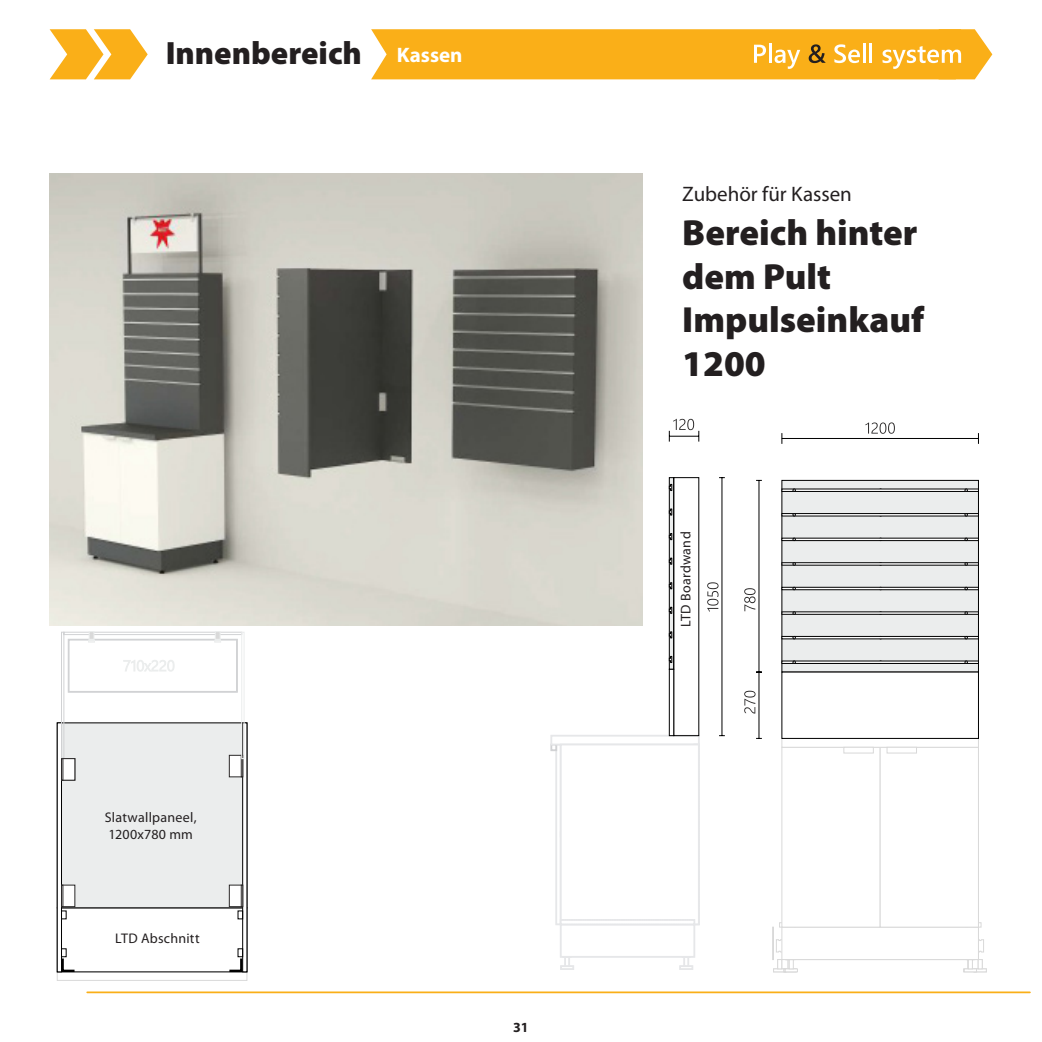
<style>
.page{position:relative;width:1042px;height:1042px;background:#fff}
.page>*{position:absolute;margin:0;border:0;box-sizing:border-box;transform-origin:0 0}
.t1{font:900 36.4px/43.8px "Myriad Pro";color:#231f20}
.t2{font:900 32.38px "Myriad Pro";color:#231f20}
.t3{font:21px "Myriad Pro";color:#231f20}
.t4{font:14px/16.8px "Myriad Pro";letter-spacing:.015em;color:#231f20}
.t5{font:700 14px "Myriad Pro";color:#231f20}
.s1{font-weight:700;font-size:21px;color:#fff}
</style>
<div class="page">
<hr style="left:87px;top:991px;width:943px;height:2px;background:#faaf18">
<img style="left:50px;top:174px;width:592px;height:452px">
<svg style="left:50px;top:29px;width:98px;height:50px"></svg>
<svg style="left:371px;top:29px;width:621px;height:50px"></svg>
<div style="left:560px;top:965px;width:14px;height:5px;background:#e6e7e9"></div>
<div style="left:564px;top:956px;width:6px;height:11px;background:#e6e7e9"></div>
<div style="left:565px;top:956px;width:4px;height:10px;border:1px solid #e6e7e9"></div>
<div style="left:550px;top:743px;width:7px;height:8px;background:#e4e5e6"></div>
<svg style="left:707px;top:582px;width:11px;height:29px"></svg>
<hr style="left:721px;top:478px;width:1px;height:257px;background:#000">
<div style="left:679px;top:965px;width:14px;height:5px;background:#e6e7e9"></div>
<div style="left:683px;top:956px;width:6px;height:11px;background:#e6e7e9"></div>
<div style="left:684px;top:956px;width:4px;height:10px;border:1px solid #e6e7e9"></div>
<div style="left:560px;top:923px;width:135px;height:34px;background:#fff;border:2px solid #e6e7e9"></div>
<div style="left:560px;top:924px;width:134px;height:33px;border:1px solid #e6e7e9"></div>
<div style="left:550px;top:735px;width:150px;height:10px;background:#fff"></div>
<div style="left:551px;top:735px;width:148px;height:10px;border:1px solid #e6e7e9"></div>
<svg style="left:551px;top:744px;width:148px;height:181px"></svg>
<svg style="left:669px;top:477px;width:30px;height:259px"></svg>
<svg style="left:669px;top:669px;width:5px;height:67px"></svg>
<svg style="left:669px;top:419px;width:30px;height:22px"></svg>
<hr style="left:782px;top:438px;width:196px;height:1px;background:#000">
<svg style="left:976px;top:968px;width:10px;height:4px"></svg>
<svg style="left:978px;top:959px;width:4px;height:10px"></svg>
<svg style="left:978px;top:939px;width:6px;height:13px"></svg>
<svg style="left:773px;top:968px;width:11px;height:4px"></svg>
<svg style="left:777px;top:959px;width:5px;height:10px"></svg>
<svg style="left:779px;top:922px;width:202px;height:5px"></svg>
<div style="left:967px;top:959px;width:5px;height:10px;background:#e0e0e0"></div>
<hr style="left:784px;top:968px;width:12px;height:4px;background:#dbdbdb">
<hr style="left:788px;top:959px;width:4px;height:10px;background:#e2e2e2">
<svg style="left:776px;top:924px;width:6px;height:34px"></svg>
<div style="left:772px;top:927px;width:1px;height:33px;border:1px solid #d9d9d9"></div>
<svg style="left:785px;top:968px;width:12px;height:4px"></svg>
<svg style="left:789px;top:960px;width:4px;height:9px"></svg>
<svg style="left:964px;top:968px;width:12px;height:4px"></svg>
<svg style="left:968px;top:960px;width:4px;height:9px"></svg>
<div style="left:782px;top:927px;width:196px;height:33px;background:#fff;border:1px solid #d9d9d9"></div>
<div style="left:782px;top:747px;width:98px;height:180px;background:#fff;border:1px solid #d9d9d9"></div>
<div style="left:880px;top:747px;width:98px;height:180px;background:#fff;border:1px solid #d9d9d9"></div>
<div style="left:782px;top:738px;width:196px;height:9px;background:#fff;border:1px solid #d9d9d9"></div>
<svg style="left:887px;top:747px;width:29px;height:6px"></svg>
<svg style="left:843px;top:747px;width:30px;height:6px"></svg>
<div style="left:782px;top:480px;width:196px;height:192px;background:#ebeded"></div>
<div style="left:782px;top:489px;width:196px;height:3px;background:#fff;border:1px solid #000"></div>
<div style="left:782px;top:513px;width:196px;height:3px;background:#fff;border:1px solid #000"></div>
<div style="left:782px;top:538px;width:196px;height:3px;background:#fff;border:1px solid #000"></div>
<div style="left:782px;top:562px;width:196px;height:3px;background:#fff;border:1px solid #000"></div>
<div style="left:782px;top:587px;width:196px;height:3px;background:#fff;border:1px solid #000"></div>
<hr style="left:782px;top:612px;width:196px;height:2px;background:#fff">
<div style="left:782px;top:636px;width:196px;height:3px;background:#fff;border:1px solid #000"></div>
<hr style="left:782px;top:661px;width:196px;height:2px;background:#fff">
<svg style="left:744px;top:588px;width:11px;height:23px"></svg>
<hr style="left:758px;top:480px;width:1px;height:192px;background:#000">
<hr style="left:758px;top:672px;width:1px;height:66px;background:#000">
<svg style="left:744px;top:691px;width:11px;height:22px"></svg>
<svg style="left:865px;top:422px;width:30px;height:12px"></svg>
<div style="left:57px;top:723px;width:190px;height:185px;background:#ebeded"></div>
<svg style="left:57px;top:723px;width:5px;height:249px"></svg>
<svg style="left:242px;top:723px;width:5px;height:249px"></svg>
<svg style="left:60px;top:956px;width:184px;height:17px"></svg>
<div style="left:229px;top:885px;width:14px;height:22px;background:#fff;border:1px solid #2b2929"></div>
<div style="left:241px;top:885px;width:2px;height:22px;border:1px solid #2b2929"></div>
<div style="left:229px;top:755px;width:14px;height:22px;background:#fff;border:1px solid #2b2929"></div>
<div style="left:241px;top:755px;width:2px;height:22px;border:1px solid #2b2929"></div>
<div style="left:61px;top:885px;width:14px;height:22px;background:#fff;border:1px solid #2b2929"></div>
<div style="left:61px;top:885px;width:2px;height:22px;border:1px solid #2b2929"></div>
<div style="left:238px;top:911px;width:5px;height:8px;border:1px solid #000"></div>
<div style="left:238px;top:948px;width:5px;height:9px;border:1px solid #000"></div>
<div style="left:61px;top:911px;width:5px;height:8px;border:1px solid #000"></div>
<div style="left:61px;top:948px;width:5px;height:9px;border:1px solid #000"></div>
<div style="left:64px;top:632px;width:178px;height:3px;border:1px solid #d1d2d4"></div>
<div style="left:61px;top:632px;width:3px;height:126px;border:1px solid #d1d2d4"></div>
<div style="left:68px;top:639px;width:170px;height:54px;background:#fff;border:2px solid #d1d2d4"></div>
<div style="left:68px;top:639px;width:169px;height:53px;border:1px solid #d1d2d4"></div>
<div style="left:89px;top:631px;width:5px;height:9px;background:#d9d9d9;border:1px solid #ebeded"></div>
<svg style="left:88px;top:639px;width:7px;height:3px"></svg>
<div style="left:215px;top:631px;width:5px;height:9px;background:#eaecec"></div>
<svg style="left:123px;top:632px;width:121px;height:127px"></svg>
<div style="left:61px;top:758px;width:14px;height:22px;background:#fff;border:1px solid #2b2929"></div>
<div style="left:61px;top:758px;width:2px;height:22px;border:1px solid #2b2929"></div>
<h2 class="t2" style="left:166px;top:31px;width:298px">Innenbereich <span class="s1">Kassen</span></h2>
<p class="t4" style="left:105px;top:809px;width:93px">Slatwallpaneel,<br>1200x780 mm</p>
<p class="t4" style="left:115px;top:930px;width:86px">LTD Abschnitt</p>
<p class="t5" style="left:513px;top:1018px;width:17px">31</p>
<h3 class="t3" style="left:682px;top:181px;width:171px">Zubehör für Kassen</h3>
<h1 class="t1" style="left:682px;top:209px;width:244px">Bereich hinter dem Pult<br>Impulseinkauf<br>1200</h1>
<p class="t4" style="left:677px;top:627px;width:97px;rotate:-90deg">LTD Boardwand</p>
</div>
